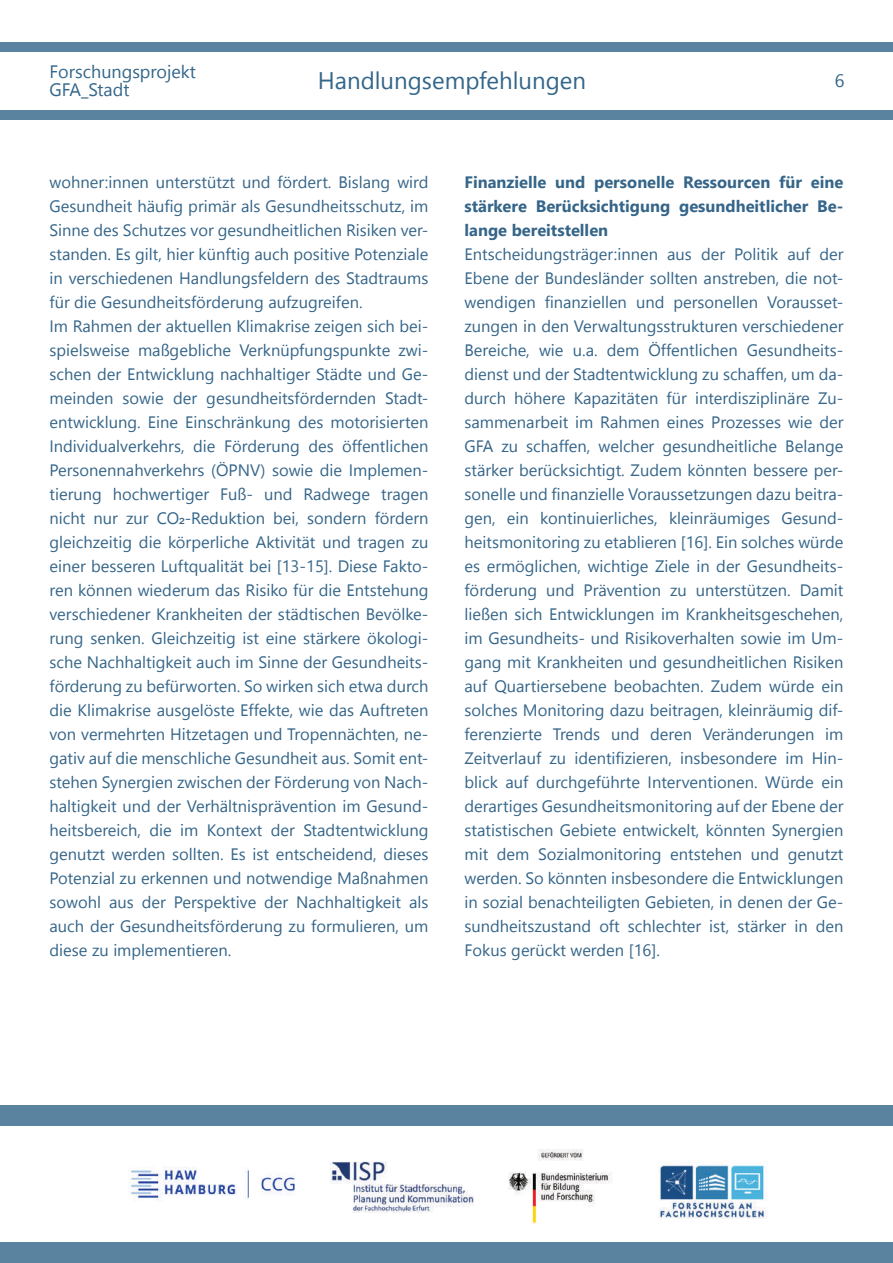
<style>
.page{position:relative;width:893px;height:1263px;background:#fff}
.page>*{position:absolute;margin:0;border:0;box-sizing:border-box;transform-origin:0 0}
.t1{font:24px "Leelawadee UI";color:#33668a}
.t2{font:18px/18px "Leelawadee UI";color:#33668a}
.t3{font:16.5px/24px "Leelawadee UI";color:#356589}
.t4{font:700 16.5px/24px "Leelawadee UI";color:#356589;text-align:justify}
.s1{font-family:"Microsoft Sans Serif"}
</style>
<div class="page">
<div style="left:0;top:42px;width:893px;height:10px;background:#5a83a0"></div>
<div style="left:0;top:110px;width:893px;height:9px;background:#5a83a0"></div>
<div style="left:0;top:1105px;width:893px;height:20px;background:#5a83a0"></div>
<div style="left:0;top:1243px;width:893px;height:20px;background:#5a83a0"></div>
<img style="left:130px;top:1149px;width:637px;height:75px">
<p class="t2" style="left:50px;top:64px;width:148px">Forschungsprojekt<br>GFA_Stadt</p>
<h1 class="t1" style="left:318px;top:72px;width:270px">Handlungsempfehlungen</h1>
<p class="t2" style="left:835px;top:73px;width:11px">6</p>
<p class="t3" style="left:50px;top:172px;width:380px">wohner:innen unterstützt und fördert. Bislang wird Gesundheit häufig primär als Gesundheitsschutz, im Sinne des Schutzes vor gesundheitlichen Risiken ver&shy;standen. Es gilt, hier künftig auch positive Potenziale in verschiedenen Handlungsfeldern des Stadtraums für die Gesundheitsförderung aufzugreifen.<br>Im Rahmen der aktuellen Klimakrise zeigen sich bei&shy;spielsweise maßgebliche Verknüpfungspunkte zwi&shy;schen der Entwicklung nachhaltiger Städte und Ge&shy;meinden sowie der gesundheitsfördernden Stadt&shy;entwicklung. Eine Einschränkung des motorisierten Individualverkehrs, die Förderung des öffentlichen Personennahverkehrs (ÖPNV) sowie die Implemen&shy;tierung hochwertiger Fuß- und Radwege tragen nicht nur zur CO<span class="s1">₂</span>-Reduktion bei, sondern fördern gleichzeitig die körperliche Aktivität und tragen zu einer besseren Luftqualität bei [13-15]. Diese Fakto&shy;ren können wiederum das Risiko für die Entstehung verschiedener Krankheiten der städtischen Bevölke&shy;rung senken. Gleichzeitig ist eine stärkere ökologi&shy;sche Nachhaltigkeit auch im Sinne der Gesundheits&shy;förderung zu befürworten. So wirken sich etwa durch die Klimakrise ausgelöste Effekte, wie das Auftreten von vermehrten Hitzetagen und Tropennächten, ne&shy;gativ auf die menschliche Gesundheit aus. Somit ent&shy;stehen Synergien zwischen der Förderung von Nach&shy;haltigkeit und der Verhältnisprävention im Gesund&shy;heitsbereich, die im Kontext der Stadtentwicklung genutzt werden sollten. Es ist entscheidend, dieses Potenzial zu erkennen und notwendige Maßnahmen sowohl aus der Perspektive der Nachhaltigkeit als auch der Gesundheitsförderung zu formulieren, um diese zu implementieren.</p>
<p class="t4" style="left:464px;top:172px;width:380px">Finanzielle und personelle Ressourcen für eine stärkere Berücksichtigung gesundheitlicher Be&shy;lange bereitstellen</p>
<p class="t3" style="left:464px;top:244px;width:380px;text-align:justify">Entscheidungsträger:innen aus der Politik auf der Ebene der Bundesländer sollten anstreben, die not&shy;wendigen finanziellen und personellen Vorausset&shy;zungen in den Verwaltungsstrukturen verschiedener Bereiche, wie u.a. dem Öffentlichen Gesundheits&shy;dienst und der Stadtentwicklung zu schaffen, um da&shy;durch höhere Kapazitäten für interdisziplinäre Zu&shy;sammenarbeit im Rahmen eines Prozesses wie der GFA zu schaffen, welcher gesundheitliche Belange stärker berücksichtigt. Zudem könnten bessere per&shy;sonelle und finanzielle Voraussetzungen dazu beitra&shy;gen, ein kontinuierliches, kleinräumiges Gesund&shy;heitsmonitoring zu etablieren [16]. Ein solches würde es ermöglichen, wichtige Ziele in der Gesundheits&shy;förderung und Prävention zu unterstützen. Damit ließen sich Entwicklungen im Krankheitsgeschehen, im Gesundheits- und Risikoverhalten sowie im Um&shy;gang mit Krankheiten und gesundheitlichen Risiken auf Quartiersebene beobachten. Zudem würde ein solches Monitoring dazu beitragen, kleinräumig dif&shy;ferenzierte Trends und deren Veränderungen im Zeitverlauf zu identifizieren, insbesondere im Hin&shy;blick auf durchgeführte Interventionen. Würde ein derartiges Gesundheitsmonitoring auf der Ebene der statistischen Gebiete entwickelt, könnten Synergien mit dem Sozialmonitoring entstehen und genutzt werden. So könnten insbesondere die Entwicklungen in sozial benachteiligten Gebieten, in denen der Ge&shy;sundheitszustand oft schlechter ist, stärker in den Fokus gerückt werden [16].</p>
</div>
